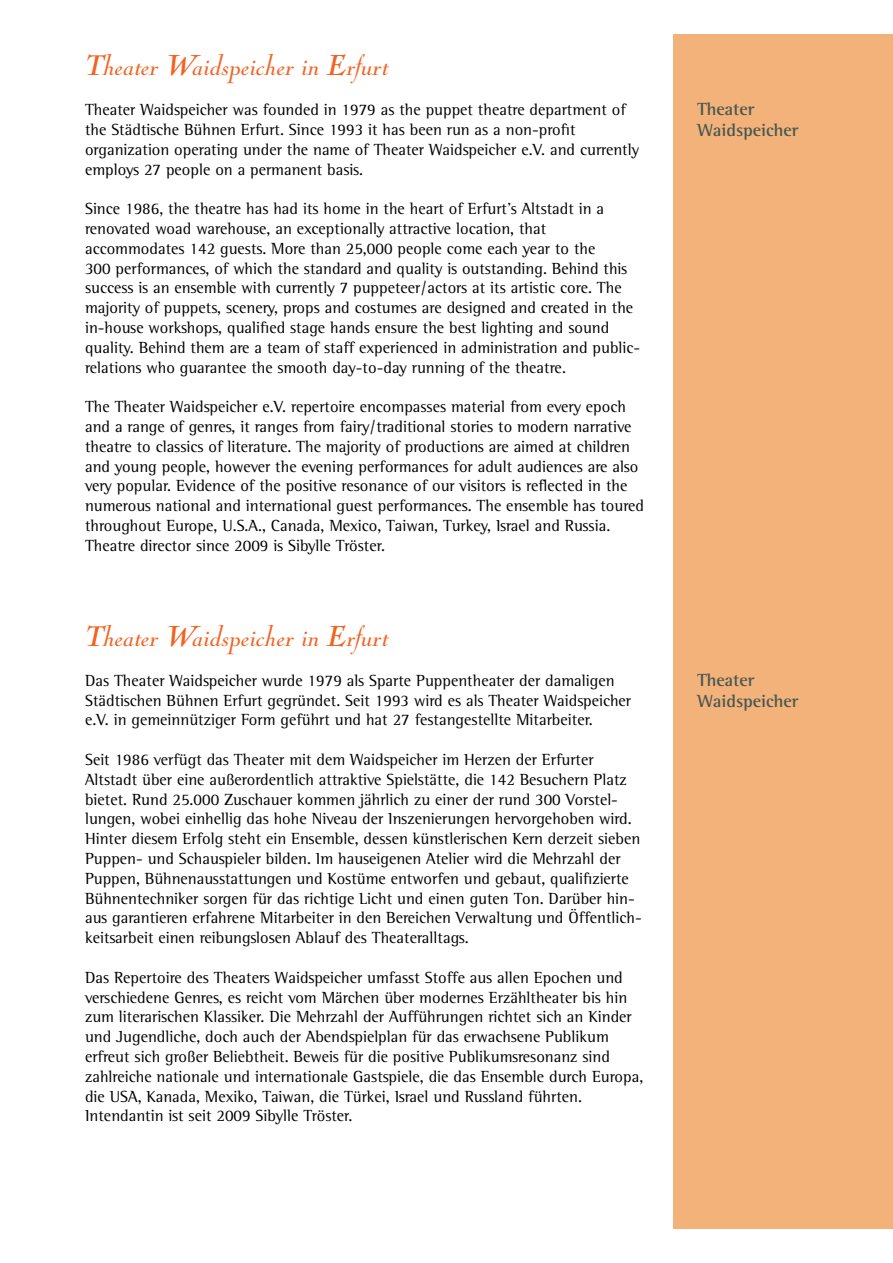
<style>
.page{position:relative;width:893px;height:1263px;background:#fff}
.page>*{position:absolute;margin:0;border:0;box-sizing:border-box;transform-origin:0 0}
.t1{font:italic 30px "Nicolas Cochin LT";color:#f26322}
.t2{font:700 18px/21.6px "Rotis Semi Serif Std";color:#465753}
.t3{font:16.5px/19.8px "Rotis Semi Serif Std";color:#000}
</style>
<div class="page">
<div style="left:674px;top:34px;width:219px;height:1195px;background:#f2b27a"></div>
<h1 class="t1" style="left:85px;top:49px;width:305px">Theater Waidspeicher in Erfurt</h1>
<p class="t3" style="left:85px;top:100px;width:556px">Theater Waidspeicher was founded in 1979 as the puppet theatre department of the Städtische Bühnen Erfurt. Since 1993 it has been run as a non-profit organization operating under the name of Theater Waidspeicher e.V. and currently employs 27 people on a permanent basis.</p>
<p class="t3" style="left:85px;top:199px;width:557px">Since 1986, the theatre has had its home in the heart of Erfurt’s Altstadt in a renovated woad warehouse, an exceptionally attractive location, that accommodates 142 guests. More than 25,000 people come each year to the<br>300 performances, of which the standard and quality is outstanding. Behind this success is an ensemble with currently 7 puppeteer/actors at its artistic core. The majority of puppets, scenery, props and costumes are designed and created in the in-house workshops, qualified stage hands ensure the best lighting and sound quality. Behind them are a team of staff experienced in administration and public&shy;relations who guarantee the smooth day-to-day running of the theatre.</p>
<p class="t3" style="left:85px;top:397px;width:561px">The Theater Waidspeicher e.V. repertoire encompasses material from every epoch and a range of genres, it ranges from fairy/traditional stories to modern narrative theatre to classics of literature. The majority of productions are aimed at children and young people, however the evening performances for adult audiences are also very popular. Evidence of the positive resonance of our visitors is reflected in the numerous national and international guest performances. The ensemble has toured throughout Europe, U.S.A., Canada, Mexico, Taiwan, Turkey, Israel and Russia.<br>Theatre director since 2009 is Sibylle Tröster.</p>
<h1 class="t1" style="left:85px;top:620px;width:305px">Theater Waidspeicher in Erfurt</h1>
<p class="t3" style="left:85px;top:670px;width:548px">Das Theater Waidspeicher wurde 1979 als Sparte Puppentheater der damaligen<br>Städtischen Bühnen Erfurt gegründet. Seit 1993 wird es als Theater Waidspeicher e.V. in gemeinnütziger Form geführt und hat 27 festangestellte Mitarbeiter.</p>
<p class="t3" style="left:85px;top:749px;width:558px">Seit 1986 verfügt das Theater mit dem Waidspeicher im Herzen der Erfurter Altstadt über eine außerordentlich attraktive Spielstätte, die 142 Besuchern Platz bietet. Rund 25.000 Zuschauer kommen jährlich zu einer der rund 300 Vorstel&shy;lungen, wobei einhellig das hohe Niveau der Inszenierungen hervorgehoben wird.<br>Hinter diesem Erfolg steht ein Ensemble, dessen künstlerischen Kern derzeit sieben Puppen- und Schauspieler bilden. Im hauseigenen Atelier wird die Mehrzahl der Puppen, Bühnenausstattungen und Kostüme entworfen und gebaut, qualifizierte Bühnentechniker sorgen für das richtige Licht und einen guten Ton. Darüber hin&shy;aus garantieren erfahrene Mitarbeiter in den Bereichen Verwaltung und Öffentlich&shy;keitsarbeit einen reibungslosen Ablauf des Theateralltags.</p>
<p class="t3" style="left:85px;top:967px;width:560px">Das Repertoire des Theaters Waidspeicher umfasst Stoffe aus allen Epochen und verschiedene Genres, es reicht vom Märchen über modernes Erzähltheater bis hin zum literarischen Klassiker. Die Mehrzahl der Aufführungen richtet sich an Kinder und Jugendliche, doch auch der Abendspielplan für das erwachsene Publikum erfreut sich großer Beliebtheit. Beweis für die positive Publikumsresonanz sind zahlreiche nationale und internationale Gastspiele, die das Ensemble durch Europa, die USA, Kanada, Mexiko, Taiwan, die Türkei, Israel und Russland führten.<br>Intendantin ist seit 2009 Sibylle Tröster.</p>
<p class="t2" style="left:697px;top:98px;width:103px">Theater<br>Waidspeicher</p>
<p class="t2" style="left:697px;top:668px;width:103px">Theater<br>Waidspeicher</p>
</div>
